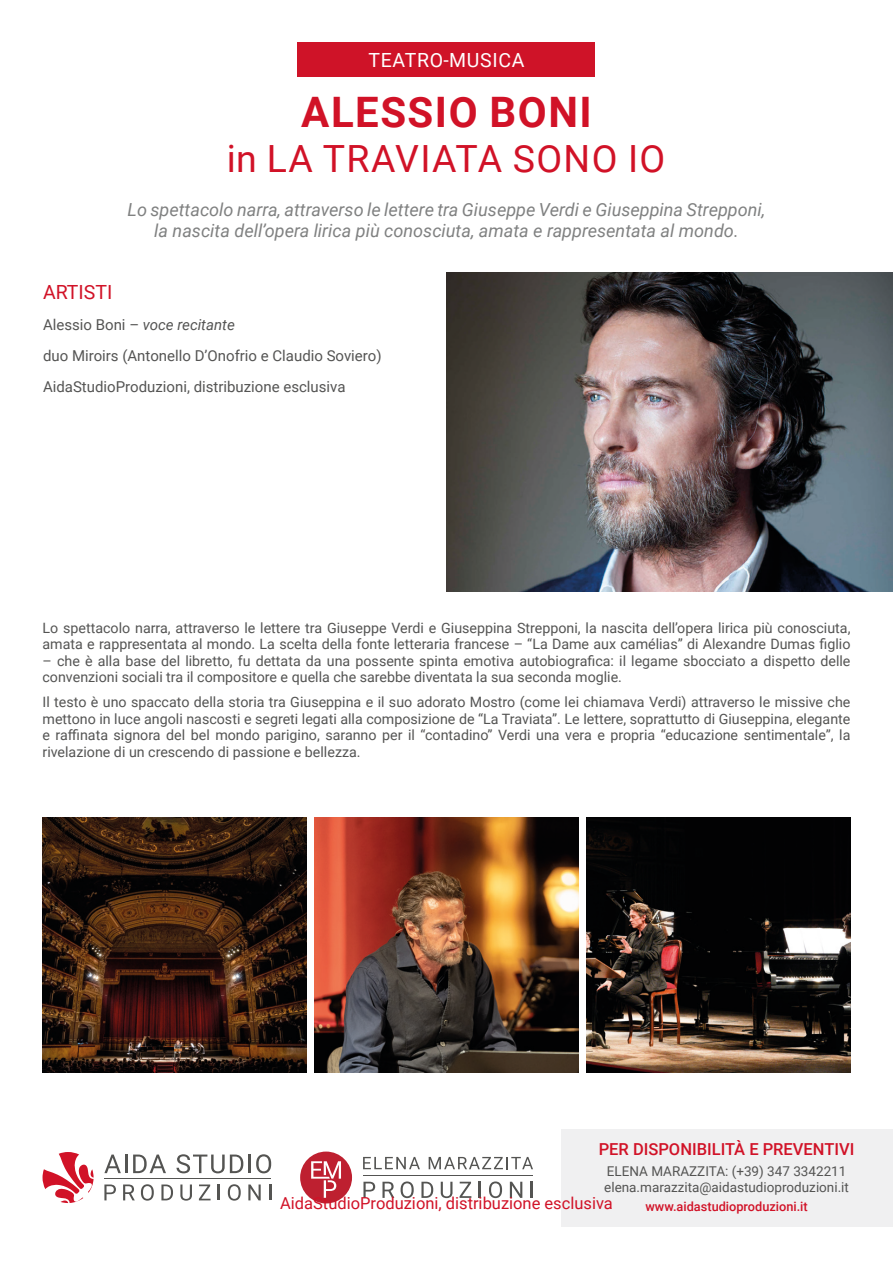
<style>
.page{position:relative;width:893px;height:1263px;background:#fff}
.page>*{position:absolute;margin:0;border:0;box-sizing:border-box;transform-origin:0 0}
.Artista{font:700 42px "Roboto";letter-spacing:.035em;color:#d11227}
.Titolo{font:37.5px "Roboto";letter-spacing:.035em;color:#d11227}
.t1{font:19.5px "Roboto";letter-spacing:.035em;color:#fff}
.Titolo_Artisti{font:19.5px "Roboto";color:#d11227}
.Testo_corsivo{font:italic 18px/21.6px "Roboto";color:#808181;text-align:center}
.Produzione{font:16.5px "Roboto";color:#d11227}
.t2{font:500 16.5px "Roboto";color:#d11227}
.t3{font:15px "Roboto";color:#545453}
.t4{font:italic 15px "Roboto";color:#545453}
.Base{font:14.25px/16.5px "Roboto";color:#545453}
.t5{font:13.5px/16.2px "Roboto";color:#545453}
.t6{font:500 12.75px "Roboto";color:#d11227}
.s1{font-style:normal}
</style>
<div class="page">
<div style="left:298px;top:43px;width:297px;height:34px;background:#cf1328"></div>
<div style="left:561px;top:1128px;width:332px;height:98px;background:#f0f0f1"></div>
<svg style="left:104px;top:1184px;width:12px;height:16px"></svg>
<svg style="left:123px;top:1184px;width:12px;height:16px"></svg>
<svg style="left:141px;top:1184px;width:13px;height:16px"></svg>
<svg style="left:161px;top:1184px;width:12px;height:16px"></svg>
<svg style="left:180px;top:1184px;width:12px;height:16px"></svg>
<svg style="left:199px;top:1184px;width:12px;height:16px"></svg>
<svg style="left:218px;top:1184px;width:2px;height:16px"></svg>
<svg style="left:228px;top:1184px;width:13px;height:16px"></svg>
<svg style="left:248px;top:1184px;width:13px;height:16px"></svg>
<svg style="left:269px;top:1184px;width:2px;height:16px"></svg>
<svg style="left:43px;top:1152px;width:51px;height:51px"></svg>
<hr style="left:104px;top:1178px;width:167px;height:1px;background:#545452">
<svg style="left:104px;top:1154px;width:23px;height:19px"></svg>
<svg style="left:133px;top:1154px;width:33px;height:19px"></svg>
<svg style="left:176px;top:1154px;width:67px;height:19px"></svg>
<svg style="left:249px;top:1154px;width:22px;height:19px"></svg>
<div style="left:300px;top:1151px;width:52px;height:52px;background:#be2030;border-radius:50%"></div>
<svg style="left:311px;top:1161px;width:30px;height:37px"></svg>
<svg style="left:363px;top:1182px;width:12px;height:16px"></svg>
<svg style="left:382px;top:1182px;width:12px;height:16px"></svg>
<svg style="left:401px;top:1181px;width:13px;height:17px"></svg>
<svg style="left:421px;top:1182px;width:12px;height:16px"></svg>
<svg style="left:441px;top:1182px;width:11px;height:16px"></svg>
<svg style="left:460px;top:1182px;width:11px;height:16px"></svg>
<svg style="left:479px;top:1182px;width:2px;height:16px"></svg>
<svg style="left:489px;top:1181px;width:13px;height:17px"></svg>
<svg style="left:510px;top:1182px;width:12px;height:16px"></svg>
<svg style="left:531px;top:1182px;width:2px;height:16px"></svg>
<hr style="left:363px;top:1176px;width:170px;height:1px;background:#545452">
<svg style="left:363px;top:1157px;width:57px;height:12px"></svg>
<svg style="left:429px;top:1157px;width:104px;height:12px"></svg>
<img style="left:446px;top:273px;width:447px;height:319px">
<img style="left:587px;top:817px;width:263px;height:256px">
<img style="left:315px;top:817px;width:263px;height:256px">
<img style="left:43px;top:817px;width:263px;height:256px">
<h3 class="t1" style="left:368px;top:46px;width:158px">TEATRO-MUSICA</h3>
<p class="Artista" style="left:301px;top:83px;width:292px">ALESSIO BONI</p>
<p class="Titolo" style="left:227px;top:133px;width:440px">in LA TRAVIATA SONO IO</p>
<p class="Testo_corsivo" style="left:128px;top:198px;width:639px">Lo spettacolo narra, attraverso le lettere tra Giuseppe Verdi e Giuseppina Strepponi, la nascita dell’opera lirica più conosciuta, amata e rappresentata al mondo.</p>
<p class="Titolo_Artisti" style="left:43px;top:279px;width:71px">ARTISTI</p>
<p class="t4" style="left:43px;top:314px;width:193px"><span class="s1">Alessio Boni –</span> voce recitante</p>
<p class="t3" style="left:43px;top:345px;width:340px">duo Miroirs (Antonello D’Onofrio e Claudio Soviero)</p>
<p class="t3" style="left:43px;top:376px;width:304px">AidaStudioProduzioni, distribuzione esclusiva</p>
<p class="Base" style="left:43px;top:619px;width:809px">Lo spettacolo narra, attraverso le lettere tra Giuseppe Verdi e Giuseppina Strepponi, la nascita dell’opera lirica più conosciuta, amata e rappresentata al mondo. La scelta della fonte letteraria francese – “La Dame aux camélias” di Alexandre Dumas figlio</p>
<p class="Base" style="left:43px;top:652px;width:809px">– che è alla base del libretto, fu dettata da una possente spinta emotiva autobiografica: il legame sbocciato a dispetto delle convenzioni sociali tra il compositore e quella che sarebbe diventata la sua seconda moglie.</p>
<p class="Base" style="left:43px;top:694px;width:809px;text-align:justify">Il testo è uno spaccato della storia tra Giuseppina e il suo adorato Mostro (come lei chiamava Verdi) attraverso le missive che mettono in luce angoli nascosti e segreti legati alla composizione de “La Traviata”. Le lettere, soprattutto di Giuseppina, elegante e raffinata signora del bel mondo parigino, saranno per il “contadino” Verdi una vera e propria “educazione sentimentale”, la rivelazione di un crescendo di passione e bellezza.</p>
<p class="t2" style="left:599px;top:1138px;width:257px">PER DISPONIBILITÀ E PREVENTIVI</p>
<p class="t5" style="left:604px;top:1162px;width:246px">ELENA MARAZZITA: (+39) 347 3342211 elena.marazzita@aidastudioproduzioni.it</p>
<p class="t6" style="left:645px;top:1198px;width:164px">www.aidastudioproduzioni.it</p>
<p class="Produzione" style="left:280px;top:1191px;width:334px">AidaStudioProduzioni, distribuzione esclusiva</p>
</div>
